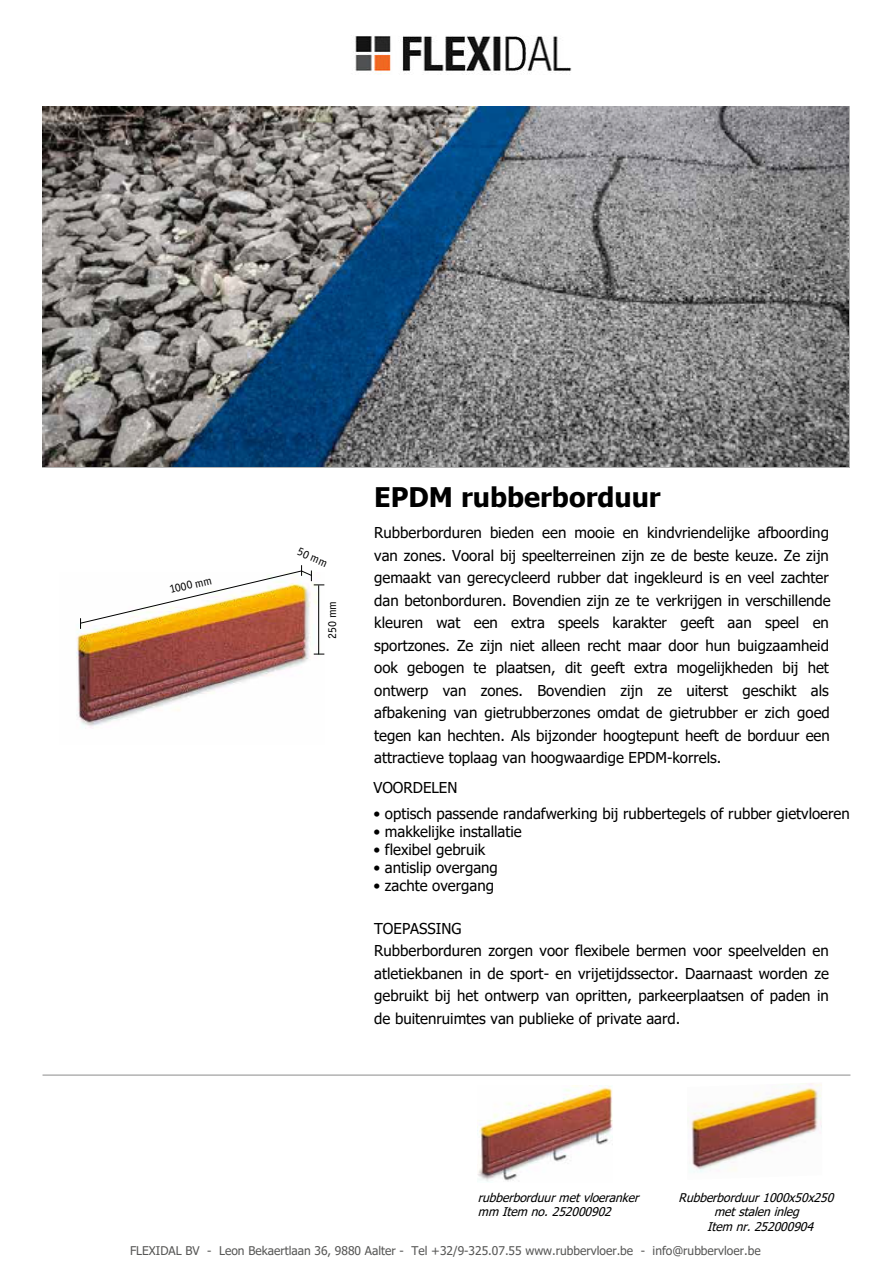
<style>
.page{position:relative;width:893px;height:1263px;background:#fff}
.page>*{position:absolute;margin:0;border:0;box-sizing:border-box;transform-origin:0 0}
.t1{font:700 27px "Tahoma";color:#000}
.t2{font:15px/22.5px "Tahoma";color:#000}
.t3{font:italic 12px/14.4px "Tahoma";color:#000;text-align:center}
.t4{font:12px "Tahoma";color:#575756}
.t5{font:12px "Officina Sans ITC";color:#000}
</style>
<div class="page">
<img style="left:76px;top:629px;width:248px;height:99px">
<img style="left:79px;top:629px;width:214px;height:92px">
<hr style="left:892px;top:106px;width:1px;height:362px;background:#e4e3e3">
<hr style="left:43px;top:1074px;width:807px;height:2px;background:#b2b2b2">
<img style="left:353px;top:35px;width:219px;height:40px">
<img style="left:42px;top:106px;width:807px;height:361px">
<hr style="left:318px;top:585px;width:1px;height:69px;background:#000">
<svg style="left:80px;top:565px;width:244px;height:64px"></svg>
<img style="left:687px;top:1083px;width:135px;height:90px">
<img style="left:478px;top:1086px;width:135px;height:96px">
<p class="t5" style="left:168px;top:582px;width:45px;rotate:-13deg">1000 mm</p>
<p class="t5" style="left:301px;top:544px;width:33px;rotate:24deg">50 mm</p>
<p class="t5" style="left:325px;top:639px;width:39px;rotate:-90deg">250 mm</p>
<h1 class="t1" style="left:374px;top:478px;width:288px">EPDM rubberborduur</h1>
<p class="t2" style="left:374px;top:522px;width:458px">Rubberborduren bieden een mooie en kindvriendelijke afboording van zones. Vooral bij speelterreinen zijn ze de beste keuze. Ze zijn gemaakt van gerecycleerd rubber dat ingekleurd is en veel zachter dan betonborduren. Bovendien zijn ze te verkrijgen in verschillende kleuren wat een extra speels karakter geeft aan speel en sportzones. Ze zijn niet alleen recht maar door hun buigzaamheid ook gebogen te plaatsen, dit geeft extra mogelijkheden bij het ontwerp van zones. Bovendien zijn ze uiterst geschikt als afbakening van gietrubberzones omdat de gietrubber er zich goed tegen kan hechten. Als bijzonder hoogtepunt heeft de borduur een attractieve toplaag van hoogwaardige EPDM-korrels.</p>
<p class="t2" style="left:373px;top:777px;width:85px">VOORDELEN</p>
<p class="t2" style="left:373px;top:803px;width:478px">• optisch passende randafwerking bij rubbertegels of rubber gietvloeren</p>
<p class="t2" style="left:373px;top:821px;width:150px">• makkelijke installatie</p>
<p class="t2" style="left:373px;top:839px;width:113px">• flexibel gebruik</p>
<p class="t2" style="left:373px;top:857px;width:126px">• antislip overgang</p>
<p class="t2" style="left:373px;top:875px;width:122px">• zachte overgang</p>
<p class="t2" style="left:374px;top:918px;width:456px">TOEPASSING<br>Rubberborduren zorgen voor flexibele bermen voor speelvelden en atletiekbanen in de sport- en vrijetijdssector. Daarnaast worden ze gebruikt bij het ontwerp van opritten, parkeerplaatsen of paden in de buitenruimtes van publieke of private aard.</p>
<p class="t3" style="left:478px;top:1191px;width:167px">rubberborduurmetvloeranker</p>
<p class="t3" style="left:679px;top:1191px;width:161px">Rubberborduur1000x50x250</p>
<p class="t3" style="left:478px;top:1205px;width:139px">mm Item no.252000902</p>
<p class="t3" style="left:707px;top:1205px;width:112px">metstaleninleg<br>Item nr.252000904</p>
<p class="t4" style="left:130px;top:1242px;width:632px">FLEXIDAL BV - Leon Bekaertlaan 36, 9880 Aalter - Tel +32/9-325.07.55 www.rubbervloer.be - info@rubbervloer.be</p>
</div>
